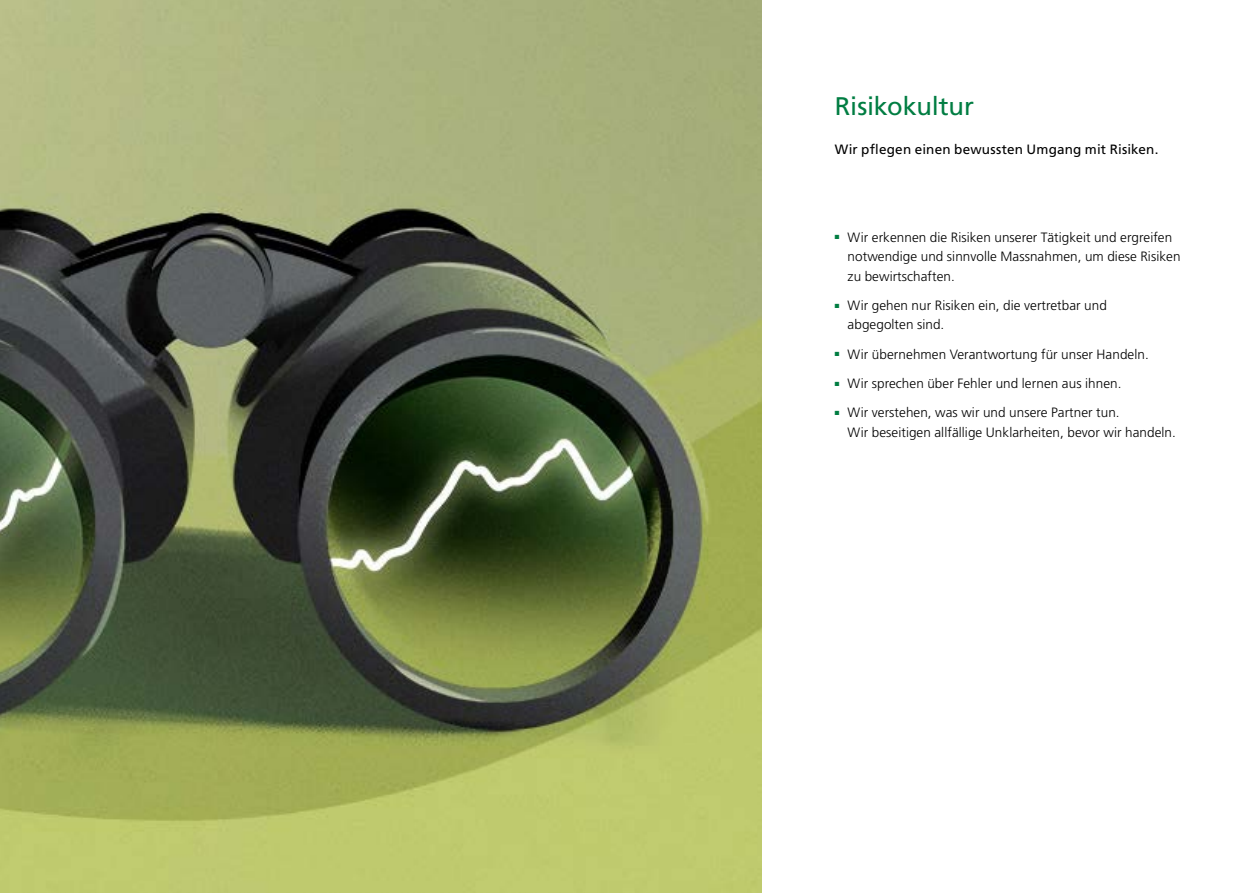
<style>
.page{position:relative;width:1259px;height:893px;background:#fff}
.page>*{position:absolute;margin:0;border:0;box-sizing:border-box;transform-origin:0 0}
._00_Head_Titelseite{font:25.5px "Frutiger LT Std";letter-spacing:-.01em;color:#007d42}
.t1{font:300 13.5px/19.5px "Frutiger LT Std";letter-spacing:.005em;color:#000}
.Grundtext_9pt_Light_schwarz{font:13.5px "Frutiger LT Std";letter-spacing:.015em;color:#000}
</style>
<div class="page">
<img style="left:0;top:0;width:762px;height:893px">
<p class="_00_Head_Titelseite" style="left:835px;top:91px;width:141px">Risikokultur</p>
<p class="Grundtext_9pt_Light_schwarz" style="left:835px;top:141px;width:325px">Wir pflegen einen bewussten Umgang mit Risiken.</p>
<p class="t1" style="left:847px;top:227px;width:334px;text-indent:-13px"><sup>■</sup> Wir erkennen die Risiken unserer Tätigkeit und ergreifen notwendige und sinnvolle Massnahmen, um diese Risiken zu bewirtschaften.</p>
<p class="t1" style="left:847px;top:296px;width:261px;text-indent:-13px"><sup>■</sup> Wir gehen nur Risiken ein, die vertretbar und abgegolten sind.</p>
<p class="t1" style="left:835px;top:344px;width:315px"><sup>■</sup> Wir übernehmen Verantwortung für unser Handeln.</p>
<p class="t1" style="left:835px;top:374px;width:288px"><sup>■</sup> Wir sprechen über Fehler und lernen aus ihnen.</p>
<p class="t1" style="left:847px;top:403px;width:330px;text-indent:-13px"><sup>■</sup> Wir verstehen, was wir und unsere Partner tun.<br>Wir beseitigen allfällige Unklarheiten, bevor wir handeln.</p>
</div>
